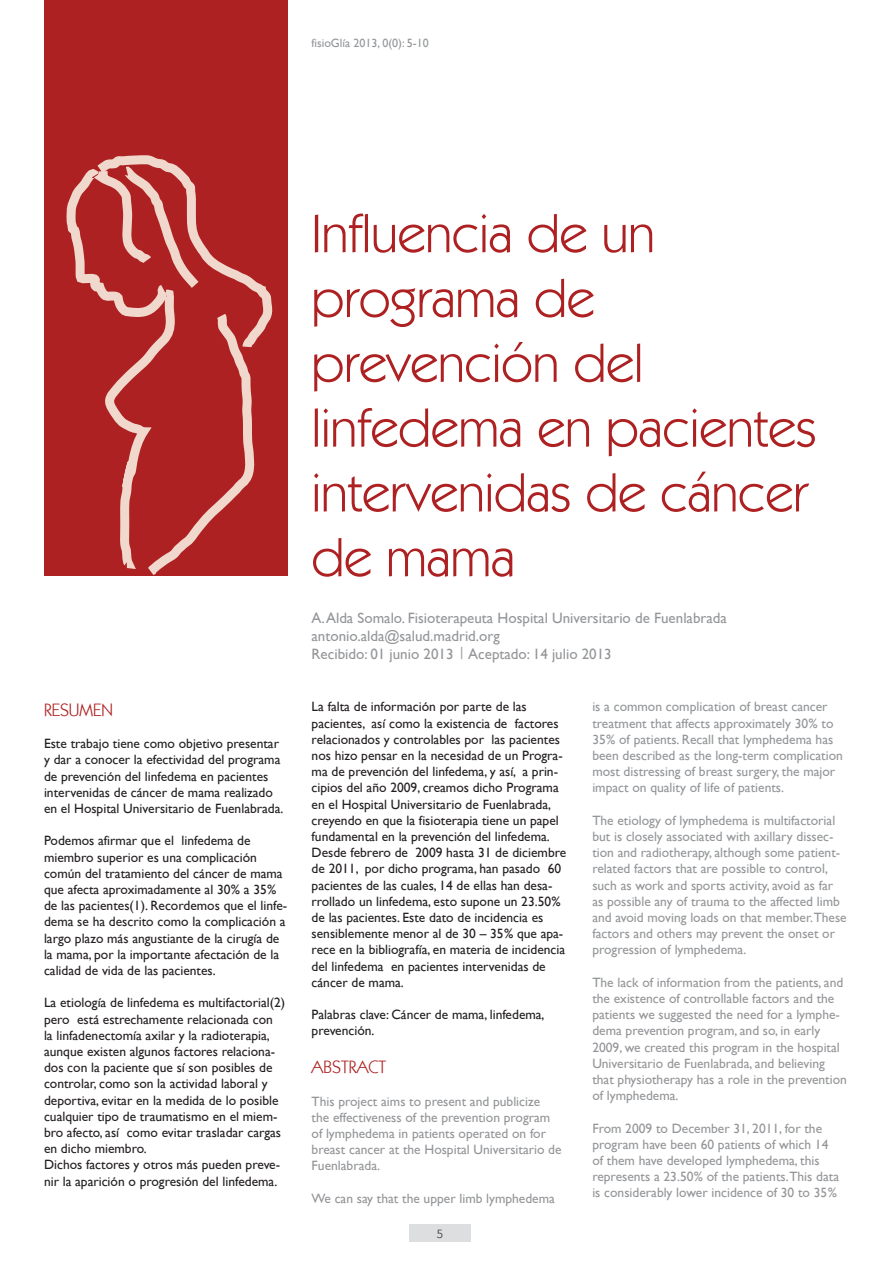
<style>
.page{position:relative;width:893px;height:1263px;background:#fff}
.page>*{position:absolute;margin:0;border:0;box-sizing:border-box;transform-origin:0 0}
.t1{font:54px/64.8px "Kabel IT Cby BT";color:#ae2122}
.t2{font:18px "Kabel IT Cby BT";color:#ae2122}
.t3{font:15px "Gill Sans";color:#939598}
.t4{font:13.5px/16.2px "Gill Sans";color:#231f20}
.t5{font:13.5px/16.2px "Gill Sans";color:#939598}
.t6{font:12px "Gill Sans";color:#939598}
.t7{font:12px "Kabel IT Cby BT";color:#231f20}
</style>
<div class="page">
<div style="left:409px;top:1224px;width:62px;height:18px;background:#dddee0"></div>
<div style="left:44px;top:0;width:244px;height:576px;background:#ae2122"></div>
<svg style="left:66px;top:155px;width:207px;height:420px"></svg>
<p class="t6" style="left:311px;top:36px;width:119px">fisioGlía 2013, 0(0): 5-10</p>
<p class="t2" style="left:44px;top:698px;width:70px">RESUMEN</p>
<p class="t4" style="left:44px;top:735px;width:241px">Este trabajo tiene como objetivo presentar y dar a conocer la efectividad del programa de prevención del linfedema en pacientes intervenidas de cáncer de mama realizado en el Hospital Universitario de Fuenlabrada.</p>
<p class="t4" style="left:44px;top:833px;width:245px">Podemos afirmar que el linfedema de miembro superior es una complicación común del tratamiento del cáncer de mama que afecta aproximadamente al 30% a 35% de las pacientes(1). Recordemos que el linfe&shy;dema se ha descrito como la complicación a largo plazo más angustiante de la cirugía de la mama, por la importante afectación de la calidad de vida de las pacientes.</p>
<p class="t4" style="left:44px;top:995px;width:243px">La etiología de linfedema es multifactorial(2) pero está estrechamente relacionada con<br>la linfadenectomía axilar y la radioterapia, aunque existen algunos factores relaciona&shy;dos con la paciente que sí son posibles de controlar, como son la actividad laboral y deportiva, evitar en la medida de lo posible cualquier tipo de traumatismo en el miem&shy;bro afecto, así como evitar trasladar cargas en dicho miembro.</p>
<p class="t4" style="left:44px;top:1157px;width:238px">Dichos factores y otros más pueden preve&shy;nir la aparición o progresión del linfedema.</p>
<p class="t1" style="left:312px;top:200px;width:506px">Influencia de un programa de prevención del linfedema en pacientes intervenidas de cáncer de mama</p>
<p class="t3" style="left:312px;top:609px;width:417px">A. Alda Somalo. Fisioterapeuta Hospital Universitario de Fuenlabrada</p>
<p class="t3" style="left:312px;top:627px;width:190px">antonio.alda@salud.madrid.org</p>
<p class="t3" style="left:312px;top:645px;width:302px">Recibido: 01 junio 2013 | Aceptado: 14 julio 2013</p>
<p class="t4" style="left:312px;top:699px;width:253px">La falta de información por parte de las pacientes, así como la existencia de factores relacionados y controlables por las pacientes nos hizo pensar en la necesidad de un Progra&shy;ma de prevención del linfedema, y así, a prin&shy;cipios del año 2009, creamos dicho Programa en el Hospital Universitario de Fuenlabrada, creyendo en que la fisioterapia tiene un papel fundamental en la prevención del linfedema.</p>
<p class="t4" style="left:312px;top:844px;width:256px">Desde febrero de 2009 hasta 31 de diciembre de 2011, por dicho programa, han pasado 60 pacientes de las cuales, 14 de ellas han desa&shy;rrollado un linfedema, esto supone un 23.50% de las pacientes. Este dato de incidencia es sensiblemente menor al de 30 – 35% que apa&shy;rece en la bibliografía, en materia de incidencia del linfedema en pacientes intervenidas de cáncer de mama.</p>
<p class="t4" style="left:312px;top:1006px;width:234px">Palabras clave: Cáncer de mama, linfedema, prevención.</p>
<p class="t2" style="left:312px;top:1056px;width:76px">ABSTRACT</p>
<p class="t5" style="left:312px;top:1093px;width:252px">This project aims to present and publicize<br>the effectiveness of the prevention program of lymphedema in patients operated on for breast cancer at the Hospital Universitario de Fuenlabrada.</p>
<p class="t5" style="left:312px;top:1190px;width:245px">We can say that the upper limb lymphedema</p>
<p class="t7" style="left:437px;top:1226px;width:8px">5</p>
<p class="t5" style="left:592px;top:699px;width:252px">is a common complication of breast cancer treatment that affects approximately 30% to 35% of patients. Recall that lymphedema has been described as the long-term complication most distressing of breast surgery, the major impact on quality of life of patients.</p>
<p class="t5" style="left:592px;top:812px;width:256px">The etiology of lymphedema is multifactorial but is closely associated with axillary dissec&shy;tion and radiotherapy, although some patient&shy;related factors that are possible to control, such as work and sports activity, avoid as far as possible any of trauma to the affected limb and avoid moving loads on that member.These factors and others may prevent the onset or progression of lymphedema.</p>
<p class="t5" style="left:592px;top:974px;width:256px">The lack of information from the patients, and the existence of controllable factors and the patients we suggested the need for a lymphe&shy;dema prevention program, and so, in early 2009, we created this program in the hospital Universitario de Fuenlabrada, and believing that physiotherapy has a role in the prevention of lymphedema.</p>
<p class="t5" style="left:592px;top:1120px;width:248px">From 2009 to December 31, 2011, for the program have been 60 patients of which 14 of them have developed lymphedema, this represents a 23.50% of the patients.This data is considerably lower incidence of 30 to 35%</p>
</div>
